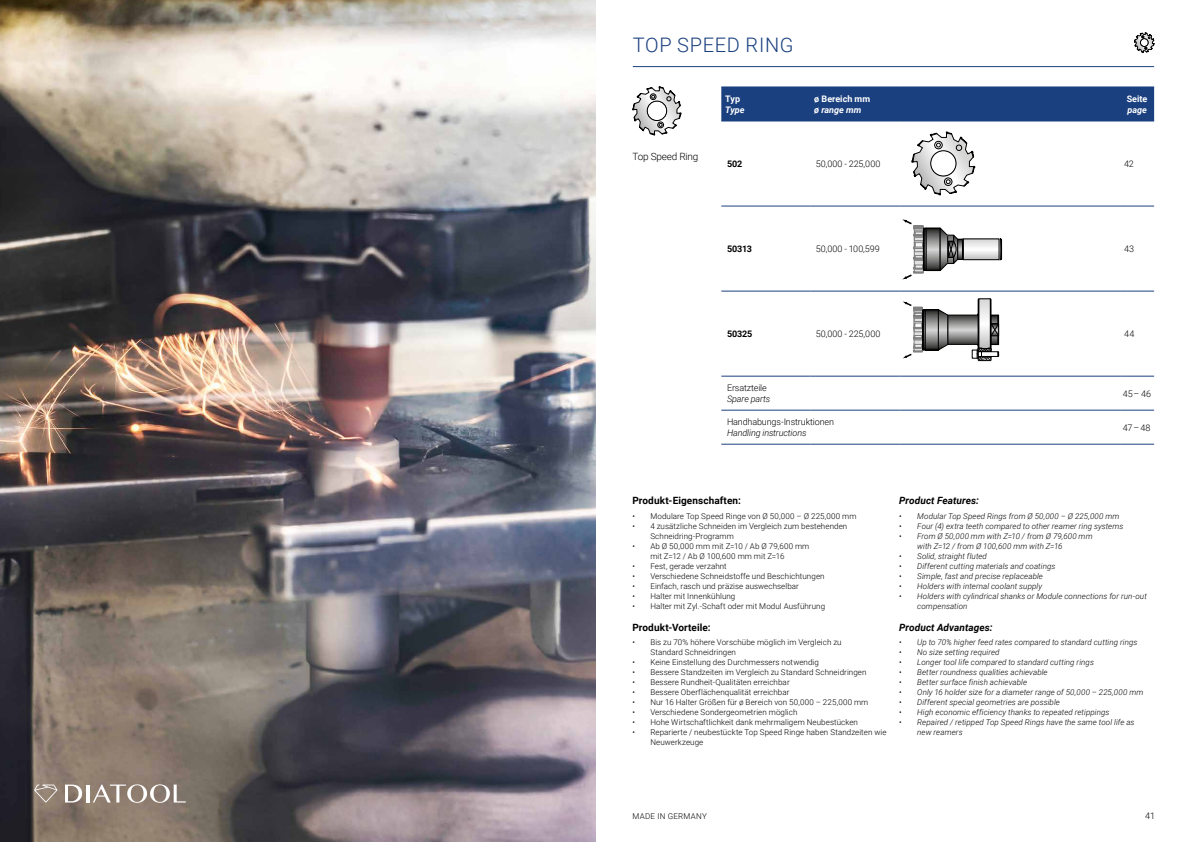
<style>
.page{position:relative;width:1191px;height:842px;background:#fff}
.page>*{position:absolute;margin:0;border:0;box-sizing:border-box;transform-origin:0 0}
.t1{font:300 20px "Roboto";letter-spacing:.035em;color:#1b407f}
.t2{font:700 10px "Roboto";letter-spacing:.01em;color:#000}
.t3{font:italic 700 10px "Roboto";letter-spacing:.01em;color:#000}
.t4{font:300 10px "Roboto";letter-spacing:-.02em;color:#000}
.t5{font:300 9px "Roboto";letter-spacing:-.01em;color:#000}
.t6{font:italic 300 9px "Roboto";letter-spacing:-.015em;color:#000}
.t7{font:700 9px "Roboto";color:#fff}
.t8{font:italic 700 9px "Roboto";color:#fff}
.t9{font:700 9px "Roboto";letter-spacing:-.005em;color:#000}
.t10{font:300 8px/10px "Roboto";letter-spacing:.01em;color:#000}
.t11{font:italic 300 8px/10px "Roboto";letter-spacing:.01em;color:#000}
.t12{font:300 8px "Roboto";letter-spacing:.035em;color:#000}
.s1{font-style:normal}
</style>
<div class="page">
<svg style="left:1134px;top:33px;width:20px;height:20px"></svg>
<img style="left:0;top:0;width:595px;height:842px">
<svg style="left:65px;top:784px;width:17px;height:18px"></svg>
<hr style="left:86px;top:784px;width:3px;height:18px;background:#fff">
<svg style="left:93px;top:784px;width:93px;height:19px;background:#a79b92"></svg>
<svg style="left:34px;top:784px;width:23px;height:18px"></svg>
<svg style="left:911px;top:132px;width:64px;height:63px"></svg>
<div style="left:944px;top:178px;width:8px;height:8px;border:1px solid #000;border-radius:50%"></div>
<div style="left:934px;top:141px;width:8px;height:8px;border:1px solid #000;border-radius:50%"></div>
<svg style="left:928px;top:230px;width:10px;height:39px"></svg>
<div style="left:926px;top:228px;width:14px;height:43px;border:1px solid #000"></div>
<div style="left:924px;top:228px;width:2px;height:43px;border:1px solid #000"></div>
<svg style="left:902px;top:219px;width:22px;height:61px"></svg>
<div style="left:999px;top:239px;width:2px;height:21px;border:1px solid #000"></div>
<svg style="left:965px;top:241px;width:32px;height:17px"></svg>
<div style="left:963px;top:239px;width:36px;height:21px;border:1px solid #000"></div>
<svg style="left:940px;top:228px;width:23px;height:43px"></svg>
<svg style="left:927px;top:311px;width:9px;height:37px"></svg>
<div style="left:925px;top:309px;width:13px;height:41px;border:1px solid #000"></div>
<div style="left:923px;top:310px;width:2px;height:40px;border:1px solid #000"></div>
<svg style="left:938px;top:298px;width:61px;height:63px"></svg>
<svg style="left:902px;top:301px;width:21px;height:58px"></svg>
<svg style="left:632px;top:87px;width:49px;height:48px"></svg>
<hr style="left:633px;top:66px;width:521px;height:1px;background:#1b407f">
<div style="left:721px;top:88px;width:433px;height:33px;background:#1b407f"></div>
<hr style="left:721px;top:87px;width:89px;height:1px;background:#1b407f">
<hr style="left:810px;top:87px;width:89px;height:1px;background:#1b407f">
<hr style="left:899px;top:87px;width:221px;height:1px;background:#1b407f">
<hr style="left:1120px;top:87px;width:34px;height:1px;background:#1b407f">
<hr style="left:721px;top:121px;width:89px;height:1px;background:#1b407f">
<hr style="left:721px;top:206px;width:89px;height:1px;background:#1b407f">
<hr style="left:810px;top:121px;width:89px;height:1px;background:#1b407f">
<hr style="left:810px;top:206px;width:89px;height:1px;background:#1b407f">
<hr style="left:899px;top:121px;width:221px;height:1px;background:#1b407f">
<hr style="left:899px;top:206px;width:221px;height:1px;background:#1b407f">
<hr style="left:1120px;top:121px;width:34px;height:1px;background:#1b407f">
<hr style="left:1120px;top:206px;width:34px;height:1px;background:#1b407f">
<hr style="left:721px;top:291px;width:89px;height:1px;background:#1b407f">
<hr style="left:810px;top:291px;width:89px;height:1px;background:#1b407f">
<hr style="left:899px;top:291px;width:221px;height:1px;background:#1b407f">
<hr style="left:1120px;top:291px;width:34px;height:1px;background:#1b407f">
<hr style="left:721px;top:376px;width:89px;height:1px;background:#1b407f">
<hr style="left:810px;top:376px;width:89px;height:1px;background:#1b407f">
<hr style="left:899px;top:376px;width:221px;height:1px;background:#1b407f">
<hr style="left:1120px;top:376px;width:34px;height:1px;background:#1b407f">
<hr style="left:721px;top:410px;width:89px;height:1px;background:#1b407f">
<hr style="left:810px;top:410px;width:89px;height:1px;background:#1b407f">
<hr style="left:721px;top:444px;width:89px;height:1px;background:#1b407f">
<hr style="left:810px;top:444px;width:89px;height:1px;background:#1b407f">
<hr style="left:899px;top:410px;width:221px;height:1px;background:#1b407f">
<hr style="left:899px;top:444px;width:221px;height:1px;background:#1b407f">
<hr style="left:1120px;top:410px;width:34px;height:1px;background:#1b407f">
<hr style="left:1120px;top:444px;width:34px;height:1px;background:#1b407f">
<h1 class="t1" style="left:632px;top:31px;width:162px">TOP SPEED RING</h1>
<p class="t7" style="left:725px;top:92px;width:16px">Typ</p>
<p class="t8" style="left:725px;top:103px;width:21px">Type</p>
<p class="t7" style="left:814px;top:92px;width:57px">ø Bereich mm</p>
<p class="t8" style="left:814px;top:103px;width:49px">ø range mm</p>
<p class="t7" style="left:1126px;top:92px;width:22px">Seite</p>
<p class="t8" style="left:1127px;top:103px;width:21px">page</p>
<p class="t4" style="left:632px;top:149px;width:68px">Top Speed Ring</p>
<p class="t9" style="left:727px;top:157px;width:17px">502</p>
<p class="t5" style="left:816px;top:157px;width:66px">50,000 - 225,000</p>
<p class="t5" style="left:1124px;top:157px;width:11px">42</p>
<p class="t9" style="left:727px;top:242px;width:26px">50313</p>
<p class="t5" style="left:816px;top:242px;width:65px">50,000 - 100,599</p>
<p class="t5" style="left:1124px;top:242px;width:12px">43</p>
<p class="t9" style="left:727px;top:327px;width:27px">50325</p>
<p class="t5" style="left:816px;top:327px;width:66px">50,000 - 225,000</p>
<p class="t5" style="left:1124px;top:327px;width:12px">44</p>
<p class="t5" style="left:727px;top:381px;width:41px">Ersatzteile</p>
<p class="t6" style="left:727px;top:392px;width:45px">Spare parts</p>
<p class="t5" style="left:727px;top:416px;width:109px">Handhabungs-Instruktionen</p>
<p class="t6" style="left:727px;top:426px;width:81px">Handling instructions</p>
<p class="t5" style="left:1123px;top:387px;width:30px">45 – 46</p>
<p class="t5" style="left:1123px;top:421px;width:29px">47 – 48</p>
<p class="t2" style="left:632px;top:494px;width:110px">Produkt-Eigenschaften:</p>
<p class="t10" style="left:632px;top:510px;width:226px">• Modulare Top Speed Ringe von Ø 50,000 – Ø 225,000 mm</p>
<p class="t10" style="left:650px;top:520px;width:198px;text-indent:-18px">• 4 zusätzliche Schneiden im Vergleich zum bestehenden<br>Schneidring-Programm</p>
<p class="t10" style="left:650px;top:540px;width:160px;text-indent:-18px">• Ab Ø 50,000 mm mit Z=10 / Ab Ø 79,600 mm mit Z=12 / Ab Ø 100,600 mm mit Z=16</p>
<p class="t10" style="left:632px;top:560px;width:96px">• Fest, gerade verzahnt</p>
<p class="t10" style="left:632px;top:570px;width:194px">• Verschiedene Schneidstoffe und Beschichtungen</p>
<p class="t10" style="left:632px;top:580px;width:168px">• Einfach, rasch und präzise auswechselbar</p>
<p class="t10" style="left:632px;top:590px;width:105px">• Halter mit Innenkühlung</p>
<p class="t10" style="left:632px;top:600px;width:194px">• Halter mit Zyl.-Schaft oder mit Modul Ausführung</p>
<p class="t2" style="left:632px;top:620px;width:80px">Produkt-Vorteile:</p>
<p class="t10" style="left:650px;top:637px;width:193px;text-indent:-18px">• Bis zu 70% höhere Vorschübe möglich im Vergleich zu<br>Standard Schneidringen</p>
<p class="t10" style="left:632px;top:657px;width:188px">• Keine Einstellung des Durchmessers notwendig</p>
<p class="t10" style="left:632px;top:667px;width:236px">• Bessere Standzeiten im Vergleich zu Standard Schneidringen</p>
<p class="t10" style="left:632px;top:677px;width:159px">• Bessere Rundheit-Qualitäten erreichbar</p>
<p class="t10" style="left:632px;top:687px;width:159px">• Bessere Oberflächenqualität erreichbar</p>
<p class="t10" style="left:632px;top:697px;width:237px">• Nur 16 Halter Größen für ø Bereich von 50,000 – 225,000 mm</p>
<p class="t10" style="left:632px;top:707px;width:167px">• Verschiedene Sondergeometrien möglich</p>
<p class="t10" style="left:632px;top:717px;width:227px">• Hohe Wirtschaftlichkeit dank mehrmaligem Neubestücken</p>
<p class="t10" style="left:650px;top:727px;width:238px;text-indent:-18px">• Reparierte / neubestückte Top Speed Ringe haben Standzeiten wie<br>Neuwerkzeuge</p>
<p class="t3" style="left:899px;top:494px;width:81px">Product Features:</p>
<p class="t11" style="left:899px;top:510px;width:222px"><span class="s1">•</span> Modular Top Speed Rings from Ø 50,000 – Ø 225,000 mm</p>
<p class="t11" style="left:899px;top:520px;width:226px"><span class="s1">•</span> Four (4) extra teeth compared to other reamer ring systems</p>
<p class="t11" style="left:917px;top:530px;width:177px;text-indent:-18px"><span class="s1">•</span> From Ø 50,000 mm with Z=10 / from Ø 79,600 mm with Z=12 / from Ø 100,600 mm with Z=16</p>
<p class="t11" style="left:899px;top:550px;width:89px"><span class="s1">•</span> Solid, straight fluted</p>
<p class="t11" style="left:899px;top:560px;width:158px"><span class="s1">•</span> Different cutting materials and coatings</p>
<p class="t11" style="left:899px;top:570px;width:145px"><span class="s1">•</span> Simple, fast and precise replaceable</p>
<p class="t11" style="left:899px;top:580px;width:144px"><span class="s1">•</span> Holders with internal coolant supply</p>
<p class="t11" style="left:917px;top:590px;width:231px;text-indent:-18px"><span class="s1">•</span> Holders with cylindrical shanks or Module connections for run-out compensation</p>
<p class="t3" style="left:899px;top:620px;width:95px">Product Advantages:</p>
<p class="t11" style="left:899px;top:637px;width:240px"><span class="s1">•</span> Up to 70% higher feed rates compared to standard cutting rings</p>
<p class="t11" style="left:899px;top:647px;width:102px"><span class="s1">•</span> No size setting required</p>
<p class="t11" style="left:899px;top:657px;width:196px"><span class="s1">•</span> Longer tool life compared to standard cutting rings</p>
<p class="t11" style="left:899px;top:667px;width:150px"><span class="s1">•</span> Better roundness qualities achievable</p>
<p class="t11" style="left:899px;top:677px;width:129px"><span class="s1">•</span> Better surface finish achievable</p>
<p class="t11" style="left:899px;top:687px;width:245px"><span class="s1">•</span> Only 16 holder size for a diameter range of 50,000 – 225,000 mm</p>
<p class="t11" style="left:899px;top:697px;width:162px"><span class="s1">•</span> Different special geometries are possible</p>
<p class="t11" style="left:899px;top:707px;width:212px"><span class="s1">•</span> High economic efficiency thanks to repeated retippings</p>
<p class="t11" style="left:917px;top:717px;width:219px;text-indent:-18px"><span class="s1">•</span> Repaired / retipped Top Speed Rings have the same tool life as new reamers</p>
<p class="t12" style="left:632px;top:810px;width:76px">MADE IN GERMANY</p>
<p class="t5" style="left:1145px;top:809px;width:11px">41</p>
</div>
